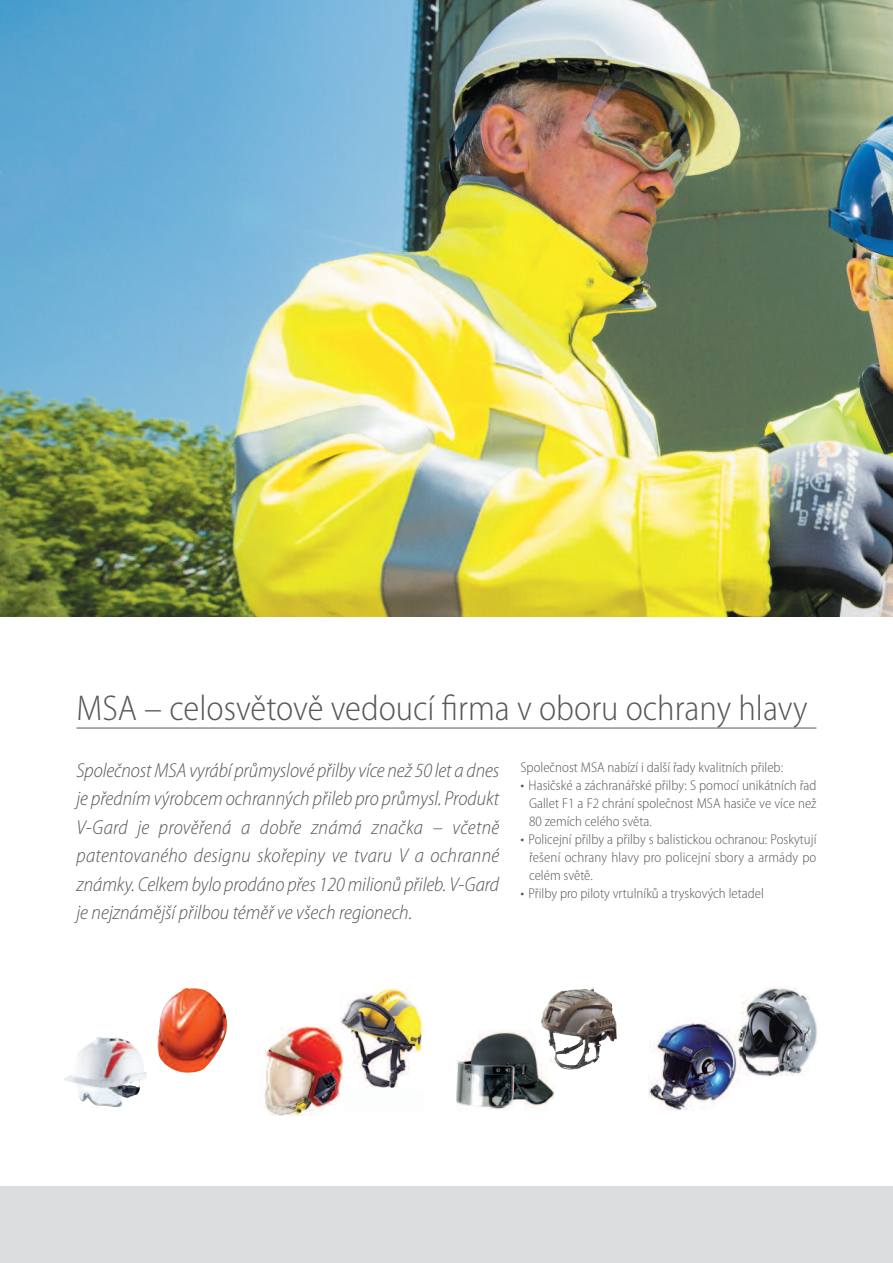
<style>
.page{position:relative;width:893px;height:1263px;background:#fff}
.page>*{position:absolute;margin:0;border:0;box-sizing:border-box;transform-origin:0 0}
.t1{font:300 semi-condensed 36px "Myriad Pro";color:#57585a}
.t2{font:italic 300 semi-condensed 20.25px/28.5px "Myriad Pro";color:#57585a;text-align:justify}
.t3{font:300 semi-condensed 14.25px/18px "Myriad Pro";color:#57585a;text-align:justify}
.s1{font-size:15.6px}
</style>
<div class="page">
<div style="left:0;top:1186px;width:893px;height:77px;background:#dcdddf"></div>
<img style="left:341px;top:986px;width:83px;height:103px">
<img style="left:63px;top:1037px;width:84px;height:71px">
<img style="left:456px;top:1032px;width:99px;height:78px">
<img style="left:648px;top:986px;width:170px;height:124px">
<img style="left:0;top:0;width:893px;height:617px">
<img style="left:540px;top:987px;width:72px;height:83px">
<img style="left:264px;top:1026px;width:80px;height:90px">
<img style="left:157px;top:988px;width:70px;height:85px">
<hr style="left:77px;top:728px;width:739px;height:1px;background:#57585a">
<h1 class="t1" style="left:77px;top:689px;width:732px">MSA – celosvětově vedoucí firma v oboru ochrany hlavy</h1>
<p class="t2" style="left:76px;top:756px;width:424px">SpolečnostMSA vyrábí průmyslové přilbyvíce než 50 let a dnes je předním výrobcem ochranných přileb pro průmysl. Produkt V-Gard je prověřená a dobře známá značka – včetně patentovaného designu skořepiny ve tvaru V a ochranné známky. Celkembylo prodáno přes 120milionů přileb. V-Gard je nejznámější přilbou téměř ve všech regionech.</p>
<p class="t3" style="left:521px;top:759px;width:264px">Společnost MSA nabízí i další řady kvalitních přileb:</p>
<p class="t3" style="left:529px;top:777px;width:289px;text-indent:-9px"><span class="s1">•</span> Hasičské a záchranářské přilby: S pomocí unikátních řad Gallet F1 a F2 chrání společnost MSA hasiče ve více než 80 zemích celého světa.</p>
<p class="t3" style="left:529px;top:831px;width:289px;text-indent:-9px"><span class="s1">•</span> Policejní přilby a přilby s balistickou ochranou: Poskytují řešení ochrany hlavy pro policejní sbory a armády po celém světě.</p>
<p class="t3" style="left:521px;top:885px;width:245px"><span class="s1">•</span> Přilby pro piloty vrtulníků a tryskových letadel</p>
</div>
